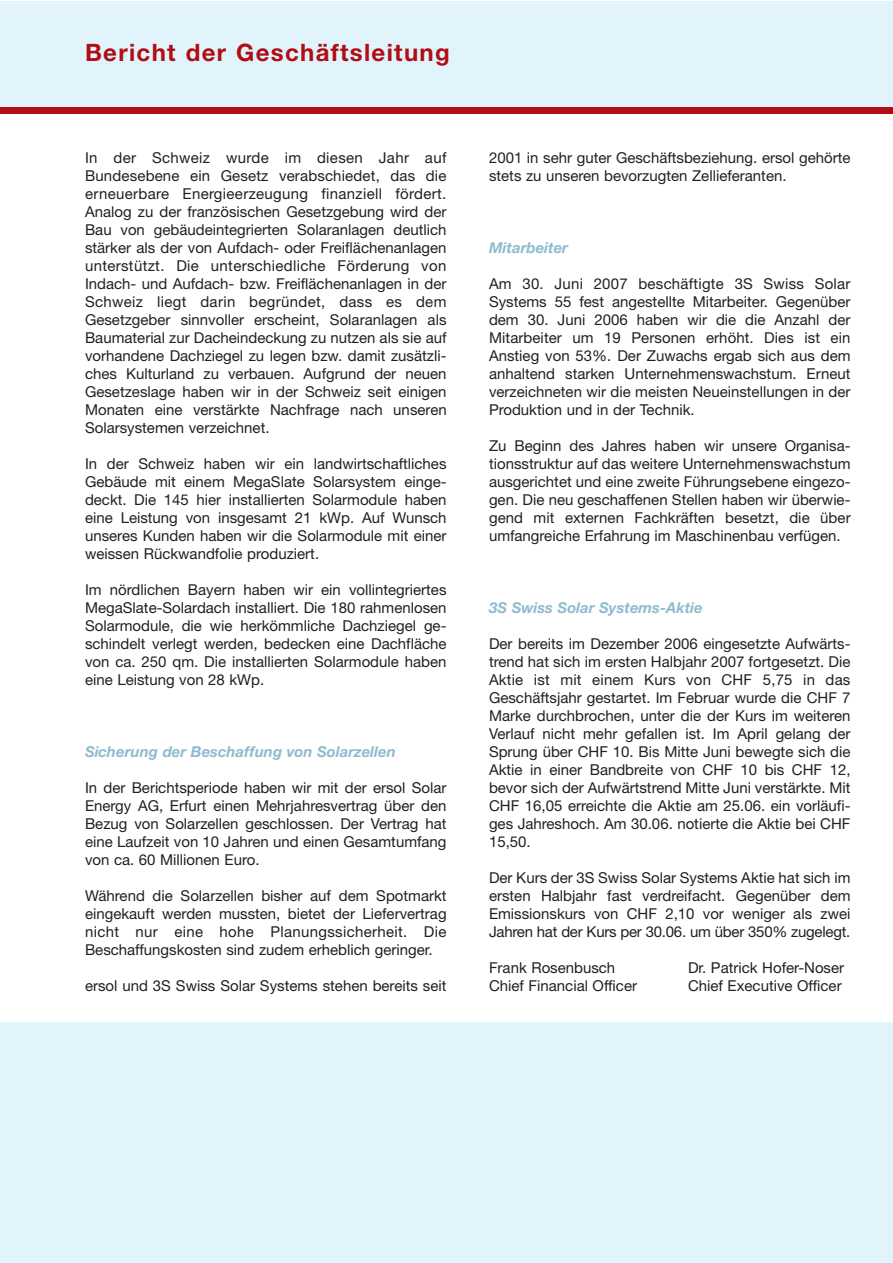
<style>
.page{position:relative;width:893px;height:1263px;background:#fff}
.page>*{position:absolute;margin:0;border:0;box-sizing:border-box;transform-origin:0 0}
.t1{font:700 24px "Helvetica Neue LT Std";letter-spacing:.055em;color:#b00d15}
.t2{font:15px/18px "Helvetica Neue LT Std";color:#231f20;text-align:justify}
.t3{font:italic 700 15px "Helvetica Neue LT Std";color:#8ebbd0}
</style>
<div class="page">
<div style="left:0;top:1px;width:892px;height:107px;background:#e1f4fc"></div>
<div style="left:0;top:108px;width:892px;height:6px;background:#b00d15"></div>
<div style="left:0;top:1022px;width:892px;height:241px;background:#e1f4fc"></div>
<h1 class="t1" style="left:85px;top:44px;width:366px">Bericht der Geschäftsleitung</h1>
<p class="t2" style="left:85px;top:150px;width:363px">In der Schweiz wurde im diesen Jahr auf Bundesebene ein Gesetz verabschiedet, das die erneuerbare Energieerzeugung finanziell fördert.<br>Analog zu der französischen Gesetzgebung wird der Bau von gebäudeintegrierten Solaranlagen deutlich stärker als der von Aufdach- oder Freiflächenanlagen unterstützt. Die unterschiedliche Förderung von Indach- und Aufdach- bzw. Freiflächenanlagen in der Schweiz liegt darin begründet, dass es dem Gesetzgeber sinnvoller erscheint, Solaranlagen als Baumaterial zur Dacheindeckung zu nutzen als sie auf vorhandene Dachziegel zu legen bzw. damit zusätzli&shy;ches Kulturland zu verbauen. Aufgrund der neuen Gesetzeslage haben wir in der Schweiz seit einigen Monaten eine verstärkte Nachfrage nach unseren Solarsystemen verzeichnet.</p>
<p class="t2" style="left:85px;top:456px;width:363px">In der Schweiz haben wir ein landwirtschaftliches Gebäude mit einem MegaSlate Solarsystem einge&shy;deckt. Die 145 hier installierten Solarmodule haben eine Leistung von insgesamt 21 kWp. Auf Wunsch unseres Kunden haben wir die Solarmodule mit einer weissen Rückwandfolie produziert.</p>
<p class="t2" style="left:85px;top:582px;width:363px">Im nördlichen Bayern haben wir ein vollintegriertes MegaSlate-Solardach installiert. Die 180 rahmenlosen Solarmodule, die wie herkömmliche Dachziegel ge&shy;schindelt verlegt werden, bedecken eine Dachfläche von ca. 250 qm. Die installierten Solarmodule haben eine Leistung von 28 kWp.</p>
<p class="t3" style="left:85px;top:747px;width:312px">Sicherung der Beschaffung von Solarzellen</p>
<p class="t2" style="left:85px;top:780px;width:363px">In der Berichtsperiode haben wir mit der ersol Solar Energy AG, Erfurt einen Mehrjahresvertrag über den Bezug von Solarzellen geschlossen. Der Vertrag hat eine Laufzeit von 10 Jahren und einen Gesamtumfang von ca. 60 Millionen Euro.</p>
<p class="t2" style="left:85px;top:888px;width:363px">Während die Solarzellen bisher auf dem Spotmarkt eingekauft werden mussten, bietet der Liefervertrag nicht nur eine hohe Planungssicherheit. Die Beschaffungskosten sind zudem erheblich geringer.</p>
<p class="t2" style="left:85px;top:978px;width:363px">ersol und 3S Swiss Solar Systems stehen bereits seit</p>
<p class="t2" style="left:489px;top:150px;width:363px">2001 in sehr guter Geschäftsbeziehung. ersol gehörte stets zu unseren bevorzugten Zellieferanten.</p>
<p class="t3" style="left:489px;top:243px;width:81px">Mitarbeiter</p>
<p class="t2" style="left:489px;top:276px;width:363px">Am 30. Juni 2007 beschäftigte 3S Swiss Solar Systems 55 fest angestellte Mitarbeiter. Gegenüber dem 30. Juni 2006 haben wir die die Anzahl der Mitarbeiter um 19 Personen erhöht. Dies ist ein Anstieg von 53%. Der Zuwachs ergab sich aus dem anhaltend starken Unternehmenswachstum. Erneut verzeichneten wir die meisten Neueinstellungen in der Produktion und in der Technik.</p>
<p class="t2" style="left:489px;top:438px;width:363px">Zu Beginn des Jahres haben wir unsere Organisa&shy;tionsstruktur auf das weitere Unternehmenswachstum ausgerichtet und eine zweite Führungsebene eingezo&shy;gen. Die neu geschaffenen Stellen haben wir überwie&shy;gend mit externen Fachkräften besetzt, die über umfangreiche Erfahrung im Maschinenbau verfügen.</p>
<p class="t3" style="left:489px;top:603px;width:215px">3S Swiss Solar Systems-Aktie</p>
<p class="t2" style="left:489px;top:636px;width:363px">Der bereits im Dezember 2006 eingesetzte Aufwärts&shy;trend hat sich im ersten Halbjahr 2007 fortgesetzt. Die Aktie ist mit einem Kurs von CHF 5,75 in das Geschäftsjahr gestartet. Im Februar wurde die CHF 7<br>Marke durchbrochen, unter die der Kurs im weiteren Verlauf nicht mehr gefallen ist. Im April gelang der Sprung über CHF 10. Bis Mitte Juni bewegte sich die Aktie in einer Bandbreite von CHF 10 bis CHF 12, bevor sich der Aufwärtstrend Mitte Juni verstärkte. Mit CHF 16,05 erreichte die Aktie am 25.06. ein vorläufi&shy;ges Jahreshoch. Am 30.06. notierte die Aktie bei CHF 15,50.</p>
<p class="t2" style="left:489px;top:870px;width:363px">Der Kurs der 3S Swiss Solar Systems Aktie hat sich im ersten Halbjahr fast verdreifacht. Gegenüber dem Emissionskurs von CHF 2,10 vor weniger als zwei Jahren hat der Kurs per 30.06. um über 350% zugelegt.</p>
<p class="t2" style="left:489px;top:960px;width:128px">Frank Rosenbusch</p>
<p class="t2" style="left:688px;top:960px;width:158px">Dr. Patrick Hofer-Noser</p>
<p class="t2" style="left:489px;top:978px;width:150px">Chief Financial Officer</p>
<p class="t2" style="left:688px;top:978px;width:155px">Chief Executive Officer</p>
</div>
